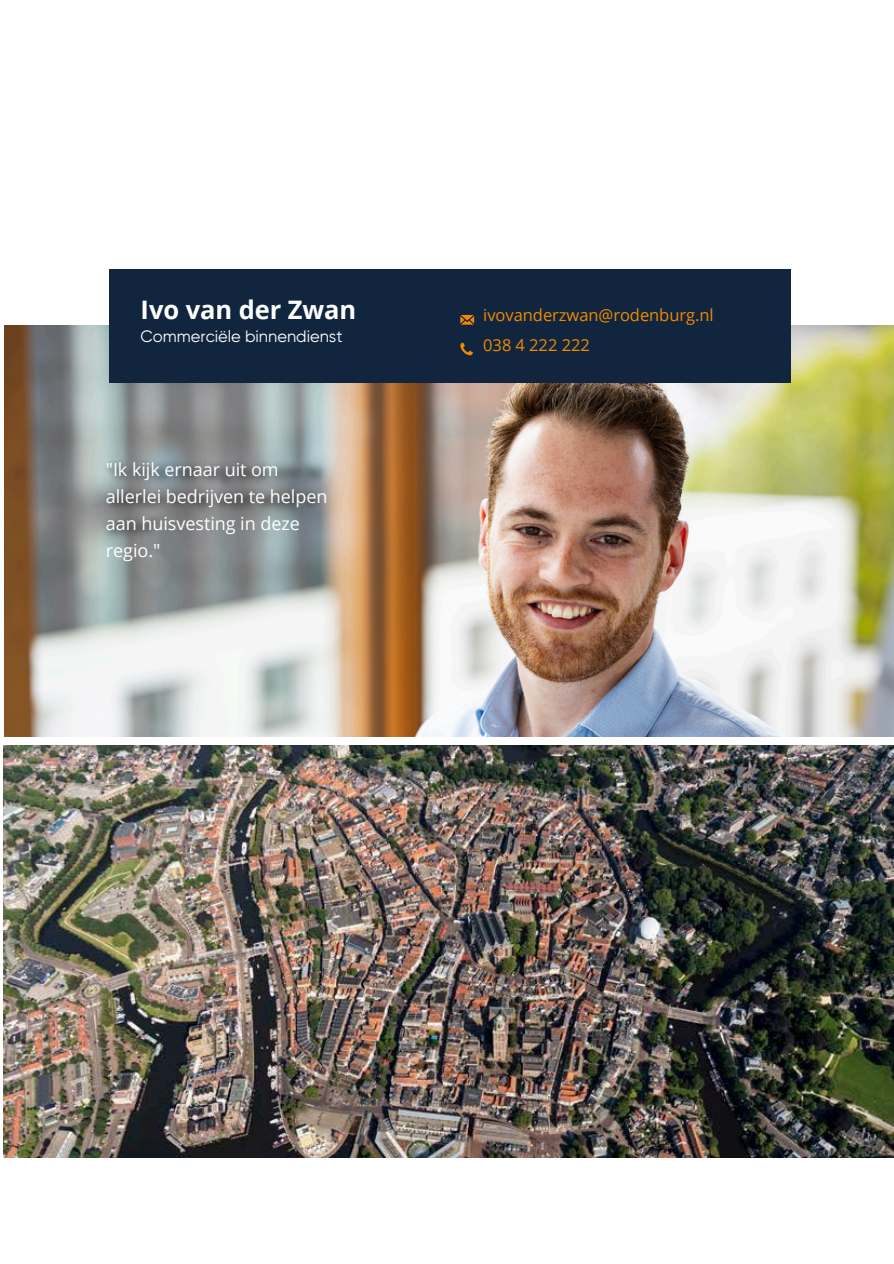
<style>
.page{position:relative;width:894px;height:1264px;background:#fff}
.page>*{position:absolute;margin:0;border:0;box-sizing:border-box;transform-origin:0 0}
.t1{font:700 25.5px "Open Sans";color:#fff}
.t2{font:18px/27px "Open Sans";color:#fff}
.t3{font:16.5px/30.3px "Open Sans";color:#f08a00}
.t4{font:16.5px "Gilroy";color:#fff}
</style>
<div class="page">
<img style="left:4px;top:326px;width:888px;height:411px">
<img style="left:102px;top:458px;width:226px;height:82px">
<div style="left:110px;top:269px;width:680px;height:113px;background:#11263e"></div>
<svg style="left:460px;top:315px;width:14px;height:10px"></svg>
<svg style="left:460px;top:343px;width:12px;height:12px"></svg>
<img style="left:4px;top:745px;width:888px;height:412px">
<h1 class="t1" style="left:141px;top:291px;width:217px">Ivo van der Zwan</h1>
<h1 class="t4" style="left:141px;top:327px;width:203px">Commerciële binnendienst</h1>
<p class="t2" style="left:106px;top:456px;width:223px">"Ik kijk ernaar uit om allerlei bedrijven te helpen aan huisvesting in deze regio."</p>
<p class="t3" style="left:483px;top:299px;width:232px">ivovanderzwan@rodenburg.nl<br>038 4 222 222</p>
</div>
